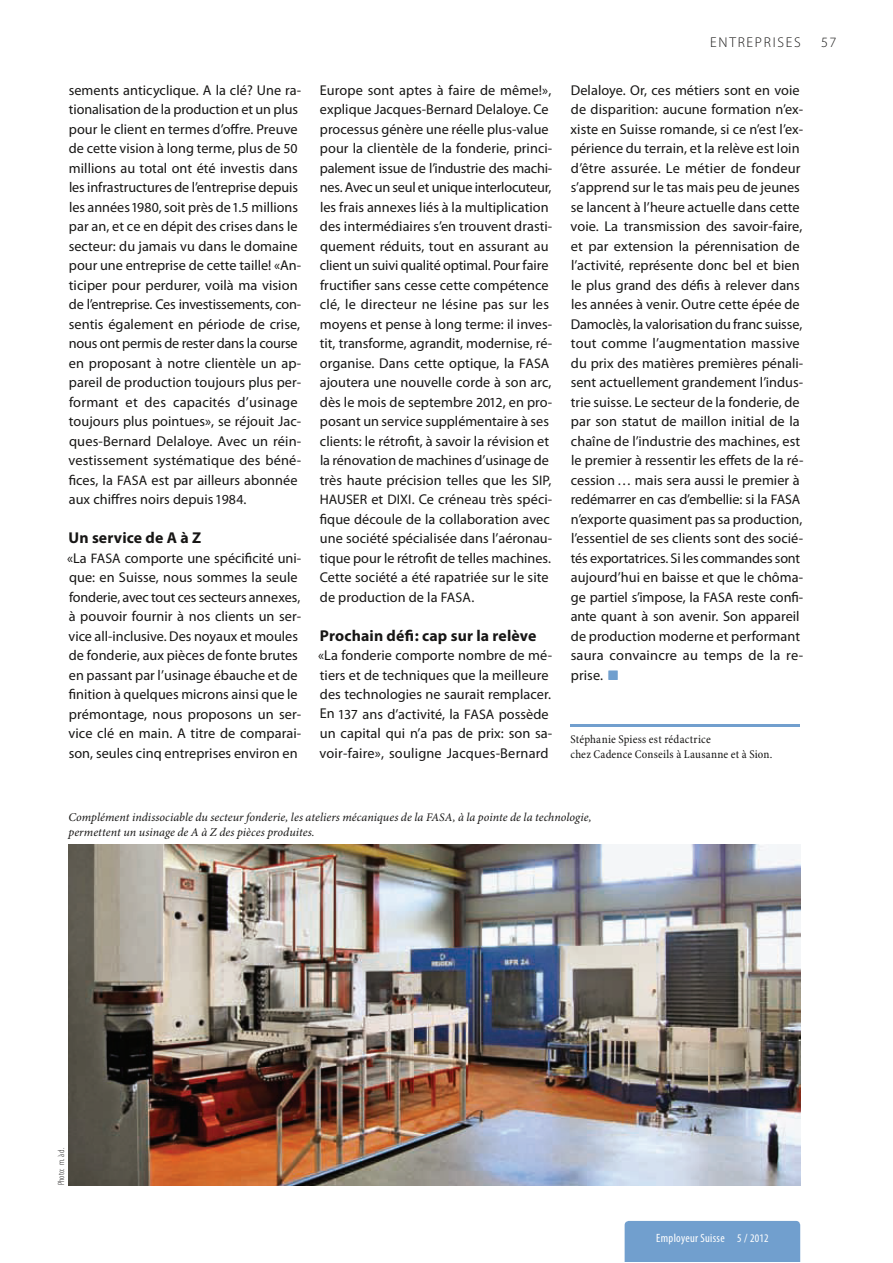
<style>
.page{position:relative;width:893px;height:1263px;background:#fff}
.page>*{position:absolute;margin:0;border:0;box-sizing:border-box;transform-origin:0 0}
.t1{font:700 15.75px "Myriad Pro";letter-spacing:.005em;color:#171615}
.t2{font:14.25px/19.5px "Myriad Pro";letter-spacing:.005em;color:#171615}
.t3{font:300 14.25px "Myriad Pro";letter-spacing:.12em;color:#171615}
.t4{font:italic 12px/15px "Minion Pro";letter-spacing:.005em;color:#171615}
.t5{font:condensed 12px/14.2px "Minion Pro";letter-spacing:.02em;color:#171615}
.t6{font:condensed 12px "Myriad Pro";letter-spacing:.025em;color:#fff}
.t7{font:300 condensed 9px "Myriad Pro";letter-spacing:.01em;color:#171615}
.s1{font-size:13.8px}
.s2{font-family:"Guifxv 2 Transports";font-size:13.5px;color:#719fce}
.s3{font-size:11.7px}
</style>
<div class="page">
<div style="left:624px;top:1221px;width:176px;height:40px;background:#719fce"></div>
<hr style="left:570px;top:724px;width:230px;height:3px;background:#719fce">
<img style="left:68px;top:844px;width:732px;height:341px">
<p class="t2" style="left:69px;top:81px;width:234px">sements anticyclique. A la clé? Une ra&shy;tionalisation de la production et un plus pour le client en termes d’offre. Preuve de cette vision à long terme, plus de <span class="s1">50 </span>millions au total ont été investis dans les infrastructures de l’entreprise depuis les années <span class="s1">1980</span>, soit près de <span class="s1">1</span>.<span class="s1">5</span> millions par an, et ce en dépit des crises dans le secteur: du jamais vu dans le domaine pour une entreprise de cette taille! «An&shy;ticiper pour perdurer, voilà ma vision de l’entreprise. Ces investissements, con&shy;sentis également en période de crise, nous ont permis de rester dans la course en proposant à notre clientèle un ap&shy;pareil de production toujours plus per&shy;formant et des capacités d’usinage toujours plus pointues», se réjouit Jac&shy;ques-Bernard Delaloye. Avec un réin&shy;vestissement systématique des béné&shy;fices, la <span class="s1">FASA</span> est par ailleurs abonnée aux chiffres noirs depuis <span class="s1">1984</span>.</p>
<p class="t1" style="left:69px;top:532px;width:134px">Un service de A à Z</p>
<p class="t2" style="left:67px;top:549px;width:235px">«La <span class="s1">FASA</span> comporte une spécificité uni&shy;que: en Suisse, nous sommes la seule fonderie, avec tout ces secteurs annexes, à pouvoir fournir à nos clients un ser&shy;vice all-inclusive. Des noyaux et moules de fonderie, aux pièces de fonte brutes en passant par l’usinage ébauche et de finition à quelques microns ainsi que le prémontage, nous proposons un ser&shy;vice clé en main. A titre de comparai&shy;son, seules cinq entreprises environ en</p>
<p class="t2" style="left:320px;top:81px;width:234px">Europe sont aptes à faire de même!», explique Jacques-Bernard Delaloye. Ce processus génère une réelle plus-value pour la clientèle de la fonderie, princi&shy;palement issue de l’industrie des machi&shy;nes. Avec un seul et unique interlocuteur, les frais annexes liés à la multiplication des intermédiaires s’en trouvent drasti&shy;quement réduits, tout en assurant au client un suivi qualité optimal. Pour faire fructifier sans cesse cette compétence clé, le directeur ne lésine pas sur les moyens et pense à long terme: il inves&shy;tit, transforme, agrandit, modernise, ré&shy;organise. Dans cette optique, la <span class="s1">FASA </span>ajoutera une nouvelle corde à son arc, dès le mois de septembre <span class="s1">2012</span>, en pro&shy;posant un service supplémentaire à ses clients: le rétrofit, à savoir la révision et la rénovation de machines d’usinage de très haute précision telles que les <span class="s1">SIP</span>, <span class="s1">HAUSER</span> et <span class="s1">DIXI</span>. Ce créneau très spéci&shy;fique découle de la collaboration avec une société spécialisée dans l’aéronau&shy;tique pour le rétrofit de telles machines.<br>Cette société a été rapatriée sur le site de production de la <span class="s1">FASA</span>.</p>
<p class="t1" style="left:320px;top:629px;width:218px">Prochain défi : cap sur la relève</p>
<p class="t2" style="left:318px;top:646px;width:235px">«La fonderie comporte nombre de mé&shy;tiers et de techniques que la meilleure des technologies ne saurait remplacer.<br>En <span class="s1">137</span> ans d’activité, la <span class="s1">FASA</span> possède un capital qui n’a pas de prix: son sa&shy;voir-faire», souligne Jacques-Bernard</p>
<p class="t3" style="left:710px;top:37px;width:92px">ENTREPRISES</p>
<p class="t3" style="left:821px;top:37px;width:17px">57</p>
<p class="t2" style="left:570px;top:81px;width:234px">Delaloye. Or, ces métiers sont en voie de disparition: aucune formation n’ex&shy;xiste en Suisse romande, si ce n’est l’ex&shy;périence du terrain, et la relève est loin d’être assurée. Le métier de fondeur s’apprend sur le tas mais peu de jeunes se lancent à l’heure actuelle dans cette voie. La transmission des savoir-faire, et par extension la pérennisation de l’activité, représente donc bel et bien le plus grand des défis à relever dans les années à venir. Outre cette épée de Damoclès, la valorisation du franc suis se, tout comme l’augmentation massive du prix des matières premières pénali&shy;sent actuellement grandement l’indus&shy;trie suisse. Le secteur de la fonderie, de par son statut de maillon initial de la chaîne de l’industrie des machines, est le premier à ressentir les effets de la ré&shy;cession … mais sera aussi le premier à redémarrer en cas d’embellie: si la <span class="s1">FASA </span>n’exporte quasiment pas sa production, l’essentiel de ses clients sont des socié&shy;tés exportatrices. Si les commandes sont aujourd’hui en baisse et que le chôma - ge partiel s’impose, la <span class="s1">FASA</span> reste confi&shy;ante quant à son avenir. Son appareil de production moderne et performant saura convaincre au temps de la re&shy;prise. <span class="s2">-</span></p>
<p class="t5" style="left:570px;top:733px;width:203px">Stéphanie Spiess est rédactrice<br>chez Cadence Conseils à Lausanne et à Sion.</p>
<p class="t4" style="left:68px;top:810px;width:524px">Complément indissociable du secteur fonderie, les ateliers mécaniques de la <span class="s3">FASA</span>, à la pointe de la technologie, permettent un usinage de A à Z des pièces produites.</p>
<p class="t7" style="left:58px;top:1185px;width:39px;rotate:-90deg">Photo: m. à d.</p>
<p class="t6" style="left:656px;top:1231px;width:114px">Employeur Suisse <span class="s3">5</span> / <span class="s3">2012</span></p>
</div>
